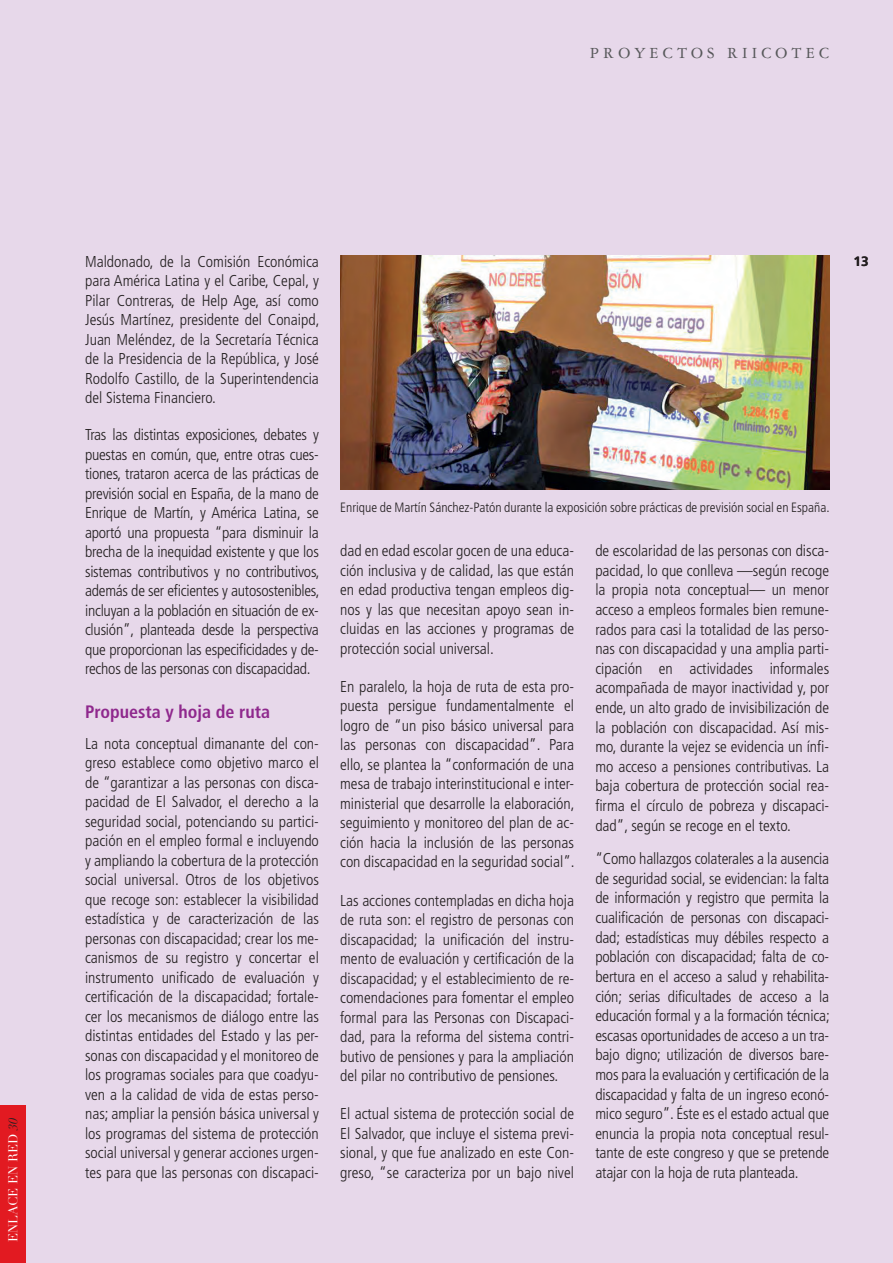
<style>
.page{position:relative;width:893px;height:1263px;background:#e7d8ea}
.page>*{position:absolute;margin:0;border:0;box-sizing:border-box;transform-origin:0 0}
.t1{font:700 condensed 18px "Frutiger";color:#8f288d}
.t2{font:16.5px "Garamond 3 LT Std";letter-spacing:.25em;color:#57585a}
.t3{font:300 condensed 15.75px/19.5px "Frutiger";color:#231f20;text-align:justify}
.t4{font:300 condensed 13.5px "Frutiger";color:#231f20}
.t5{font:700 13.5px "Frutiger";color:#231f20}
.t6{font:12.75px "Didot LH";color:#fff}
.s1{font-style:italic;color:#231f20}
</style>
<div class="page">
<img style="left:340px;top:255px;width:489px;height:234px">
<div style="left:0;top:1106px;width:26px;height:157px;background:#e21a21"></div>
<p class="t2" style="left:590px;top:45px;width:241px">PROYECTOS RIICOTEC</p>
<p class="t6" style="left:6px;top:1242px;width:125px;rotate:-90deg">enlace en red <span class="s1">30</span></p>
<p class="t3" style="left:85px;top:252px;width:236px">Maldonado, de la Comisión Económica para América Latina y el Caribe, Cepal, y Pilar Contreras, de Help Age, así como Jesús Martínez, presidente del Conaipd, Juan Meléndez, de la Secretaría Técnica de la Presidencia de la República, y José Rodolfo Castillo, de la Superintendencia del Sistema Financiero.</p>
<p class="t3" style="left:85px;top:425px;width:236px">Tras las distintas exposiciones, debates y puestas en común, que, entre otras cues&shy;tiones, trataron acerca de las prácticas de previsión social en España, de la mano de Enrique de Martín, y América Latina, se aportó una propuesta “para disminuir la brecha de la inequidad existente y que los sistemas contributivos y no contributivos, además de ser eficientes y autosostenibles, incluyan a la población en situación de ex&shy;clusión”, planteada desde la perspectiva que proporcionan las especificidades y de&shy;rechos de las personas con discapacidad.</p>
<p class="t1" style="left:85px;top:701px;width:187px">Propuesta y hoja de ruta</p>
<p class="t3" style="left:85px;top:734px;width:235px">La nota conceptual dimanante del con&shy;greso establece como objetivo marco el de “garantizar a las personas con disca&shy;pacidad de El Salvador, el derecho a la seguridad social, potenciando su partici&shy;pación en el empleo formal e incluyendo y ampliando la cobertura de la protección social universal. Otros de los objetivos que recoge son: establecer la visibilidad estadística y de caracterización de las personas con discapacidad; crear los me&shy;canismos de su registro y concertar el instrumento unificado de evaluación y certificación de la discapacidad; fortale&shy;cer los mecanismos de diálogo entre las distintas entidades del Estado y las per&shy;sonas con discapacidad y el monitoreo de los programas sociales para que coadyu&shy;ven a la calidad de vida de estas perso&shy;nas; ampliar la pensión básica universal y los programas del sistema de protección social universal y generar acciones urgen&shy;tes para que las personas con discapaci-</p>
<p class="t4" style="left:340px;top:500px;width:491px">Enrique de Martín Sánchez-Patón durante la exposición sobre prácticas de previsión social en España.</p>
<p class="t3" style="left:340px;top:541px;width:235px">dad en edad escolar gocen de una educa&shy;ción inclusiva y de calidad, las que están en edad productiva tengan empleos dig&shy;nos y las que necesitan apoyo sean in&shy;cluidas en las acciones y programas de protección social universal.</p>
<p class="t3" style="left:340px;top:677px;width:236px">En paralelo, la hoja de ruta de esta pro&shy;puesta persigue fundamentalmente el logro de “un piso básico universal para las personas con discapacidad”. Para ello, se plantea la “conformación de una mesa de trabajo interinstitucional e inter&shy;ministerial que desarrolle la elaboración, seguimiento y monitoreo del plan de ac&shy;ción hacia la inclusión de las personas con discapacidad en la seguridad social”.</p>
<p class="t3" style="left:340px;top:891px;width:235px">Las acciones contempladas en dicha hoja de ruta son: el registro de personas con discapacidad; la unificación del instru&shy;mento de evaluación y certificación de la discapacidad; y el establecimiento de re&shy;comendaciones para fomentar el empleo formal para las Personas con Discapaci&shy;dad, para la reforma del sistema contri&shy;butivo de pensiones y para la ampliación del pilar no contributivo de pensiones.</p>
<p class="t3" style="left:340px;top:1104px;width:235px">El actual sistema de protección social de El Salvador, que incluye el sistema previ&shy;sional, y que fue analizado en este Con&shy;greso, “se caracteriza por un bajo nivel</p>
<p class="t3" style="left:595px;top:541px;width:235px">de escolaridad de las personas con disca&shy;pacidad, lo que conlleva —según recoge la propia nota conceptual— un menor acceso a empleos formales bien remune&shy;rados para casi la totalidad de las perso&shy;nas con discapacidad y una amplia parti&shy;cipación en actividades informales acompañada de mayor inactividad y, por ende, un alto grado de invisibilización de la población con discapacidad. Así mis&shy;mo, durante la vejez se evidencia un ínfi&shy;mo acceso a pensiones contributivas. La baja cobertura de protección social rea&shy;firma el círculo de pobreza y discapaci&shy;dad”, según se recoge en el texto.</p>
<p class="t3" style="left:595px;top:849px;width:236px">“Como hallazgos colaterales a la ausencia de seguridad social, se evidencian: la falta de información y registro que permita la cualificación de personas con discapaci&shy;dad; estadísticas muy débiles respecto a población con discapacidad; falta de co&shy;bertura en el acceso a salud y rehabilita&shy;ción; serias dificultades de acceso a la educación formal y a la formación técnica; escasas oportunidades de acceso a un tra&shy;bajo digno; utilización de diversos bare&shy;mos para la evaluación y certificación de la discapacidad y falta de un ingreso econó&shy;mico seguro”. Éste es el estado actual que enuncia la propia nota conceptual resul&shy;tante de este congreso y que se pretende atajar con la hoja de ruta planteada.</p>
<p class="t5" style="left:854px;top:253px;width:17px">13</p>
</div>
